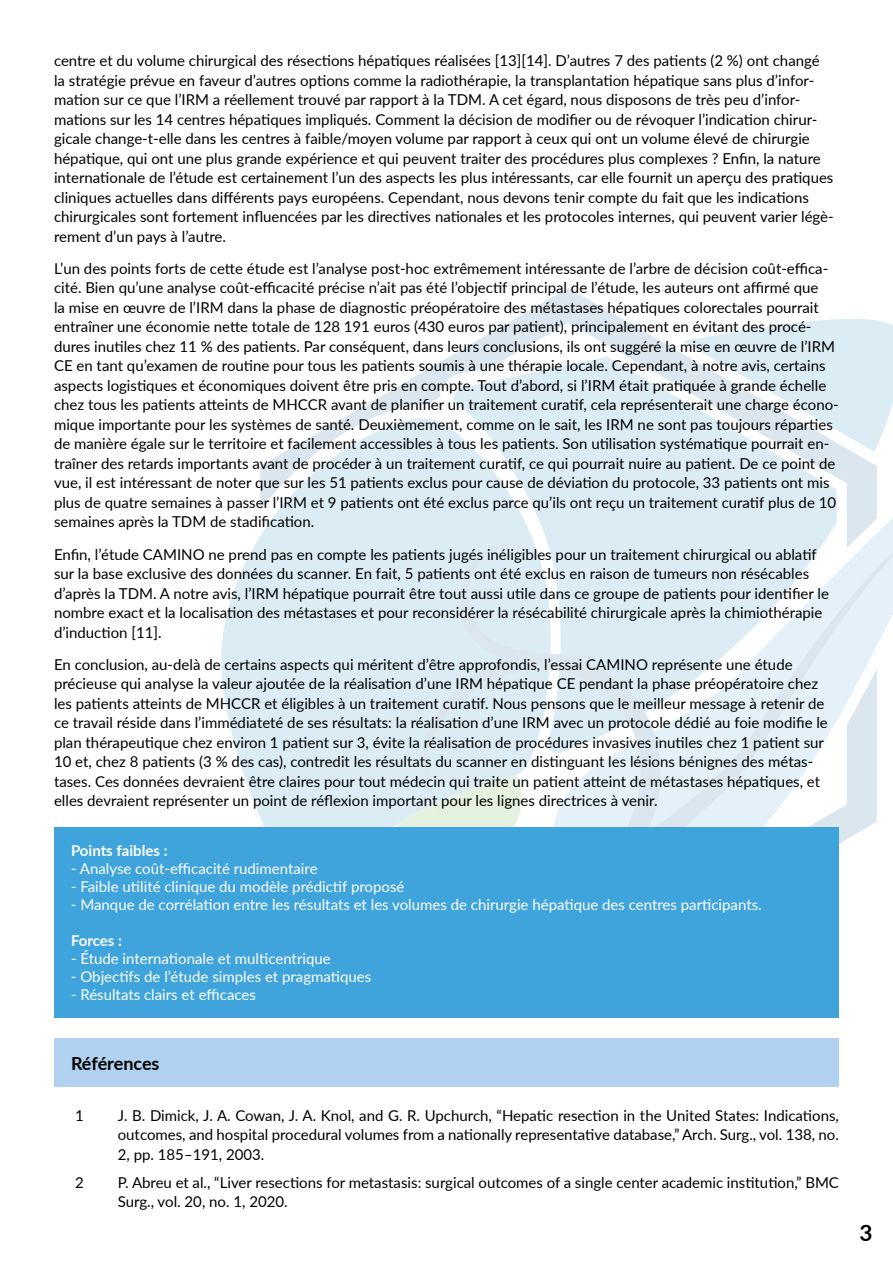
<style>
.page{position:relative;width:893px;height:1263px;background:#fff}
.page>*{position:absolute;margin:0;border:0;box-sizing:border-box;transform-origin:0 0}
.t1{font:700 22.5px "Lato";color:#000}
.t2{font:700 18px "Lato";letter-spacing:-.01em;color:#000}
.t3{font:15px/19.5px "Lato";color:#000}
.t4{font:15px "Lato";color:#fff}
.t5{font:700 15px "Lato";color:#fff}
</style>
<div class="page">
<svg style="left:534px;top:288px;width:69px;height:20px"></svg>
<svg style="left:221px;top:308px;width:672px;height:519px;fill:#dcecf4"></svg>
<svg style="left:423px;top:531px;width:470px;height:313px;fill:#dcecf4"></svg>
<div style="left:54px;top:827px;width:785px;height:190px;background:#40a4dc"></div>
<div style="left:54px;top:1038px;width:785px;height:49px;background:#b0d1ef"></div>
<p class="t3" style="left:54px;top:50px;width:781px">centre et du volume chirurgical des résections hépatiques réalisées [13][14]. D’autres 7 des patients (2 %) ont changé la stratégie prévue en faveur d’autres options comme la radiothérapie, la transplantation hépatique sans plus d’infor&shy;mation sur ce que l’IRM a réellement trouvé par rapport à la TDM. A cet égard, nous disposons de très peu d’infor&shy;mations sur les 14 centres hépatiques impliqués. Comment la décision de modifier ou de révoquer l’indication chirur&shy;gicale change-t-elle dans les centres à faible/moyen volume par rapport à ceux qui ont un volume élevé de chirurgie hépatique, qui ont une plus grande expérience et qui peuvent traiter des procédures plus complexes ? Enfin, la nature internationale de l’étude est certainement l’un des aspects les plus intéressants, car elle fournit un aperçu des pratiques cliniques actuelles dans différents pays européens. Cependant, nous devons tenir compte du fait que les indications chirurgicales sont fortement influencées par les directives nationales et les protocoles internes, qui peuvent varier légè&shy;rement d’un pays à l’autre.</p>
<p class="t3" style="left:54px;top:258px;width:786px">L’un des points forts de cette étude est l’analyse post-hoc extrêmement intéressante de l’arbre de décision coût-effica&shy;cité. Bien qu’une analyse coût-efficacité précise n’ait pas été l’objectif principal de l’étude, les auteurs ont affirmé que<br>la mise en œuvre de l’IRM dans la phase de diagnostic préopératoire des métastases hépatiques colorectales pourrait entraîner une économie nette totale de 128 191 euros (430 euros par patient), principalement en évitant des procé&shy;dures inutiles chez 11 % des patients. Par conséquent, dans leurs conclusions, ils ont suggéré la mise en œuvre de l’IRM CE en tant qu’examen de routine pour tous les patients soumis à une thérapie locale. Cependant, à notre avis, certains aspects logistiques et économiques doivent être pris en compte. Tout d’abord, si l’IRM était pratiquée à grande échelle chez tous les patients atteints de MHCCR avant de planifier un traitement curatif, cela représenterait une charge écono&shy;mique importante pour les systèmes de santé. Deuxièmement, comme on le sait, les IRM ne sont pas toujours réparties de manière égale sur le territoire et facilement accessibles à tous les patients. Son utilisation systématique pourrait en&shy;traîner des retards importants avant de procéder à un traitement curatif, ce qui pourrait nuire au patient. De ce point de vue, il est intéressant de noter que sur les 51 patients exclus pour cause de déviation du protocole, 33 patients ont mis plus de quatre semaines à passer l’IRM et 9 patients ont été exclus parce qu’ils ont reçu un traitement curatif plus de 10 semaines après la TDM de stadification.</p>
<p class="t3" style="left:54px;top:544px;width:776px">Enfin, l’étude CAMINO ne prend pas en compte les patients jugés inéligibles pour un traitement chirurgical ou ablatif sur la base exclusive des données du scanner. En fait, 5 patients ont été exclus en raison de tumeurs non résécables d’après la TDM. A notre avis, l’IRM hépatique pourrait être tout aussi utile dans ce groupe de patients pour identifier le nombre exact et la localisation des métastases et pour reconsidérer la résécabilité chirurgicale après la chimiothérapie d’induction [11].</p>
<p class="t3" style="left:54px;top:654px;width:775px">En conclusion, au-delà de certains aspects qui méritent d’être approfondis, l’essai CAMINO représente une étude précieuse qui analyse la valeur ajoutée de la réalisation d’une IRM hépatique CE pendant la phase préopératoire chez les patients atteints de MHCCR et éligibles à un traitement curatif. Nous pensons que le meilleur message à retenir de ce travail réside dans l’immédiateté de ses résultats: la réalisation d’une IRM avec un protocole dédié au foie modifie le plan thérapeutique chez environ 1 patient sur 3, évite la réalisation de procédures invasives inutiles chez 1 patient sur 10 et, chez 8 patients (3 % des cas), contredit les résultats du scanner en distinguant les lésions bénignes des métas&shy;tases. Ces données devraient être claires pour tout médecin qui traite un patient atteint de métastases hépatiques, et elles devraient représenter un point de réflexion important pour les lignes directrices à venir.</p>
<p class="t5" style="left:71px;top:840px;width:98px">Points faibles :</p>
<p class="t4" style="left:71px;top:858px;width:248px">- Analyse coût-efficacité rudimentaire</p>
<p class="t4" style="left:71px;top:876px;width:335px">- Faible utilité clinique du modèle prédictif proposé</p>
<p class="t4" style="left:71px;top:894px;width:692px">- Manque de corrélation entre les résultats et les volumes de chirurgie hépatique des centres participants.</p>
<p class="t5" style="left:71px;top:930px;width:52px">Forces :</p>
<p class="t4" style="left:71px;top:948px;width:261px">- Étude internationale et multicentrique</p>
<p class="t4" style="left:71px;top:966px;width:302px">- Objectifs de l’étude simples et pragmatiques</p>
<p class="t4" style="left:71px;top:984px;width:186px">- Résultats clairs et efficaces</p>
<p class="t2" style="left:71px;top:1050px;width:90px">Références</p>
<p class="t3" style="left:75px;top:1105px;width:10px">1</p>
<p class="t3" style="left:118px;top:1105px;width:723px;text-align:justify">J. B. Dimick, J. A. Cowan, J. A. Knol, and G. R. Upchurch, “Hepatic resection in the United States: Indications, outcomes, and hospital procedural volumes from a nationally representative database,” Arch. Surg., vol. 138, no.<br>2, pp. 185–191, 2003.</p>
<p class="t3" style="left:75px;top:1172px;width:10px">2</p>
<p class="t3" style="left:118px;top:1172px;width:723px">P. Abreu et al., “Liver resections for metastasis: surgical outcomes of a single center academic institution,” BMC<br>Surg., vol. 20, no. 1, 2020.</p>
<h1 class="t1" style="left:859px;top:1216px;width:15px">3</h1>
</div>
